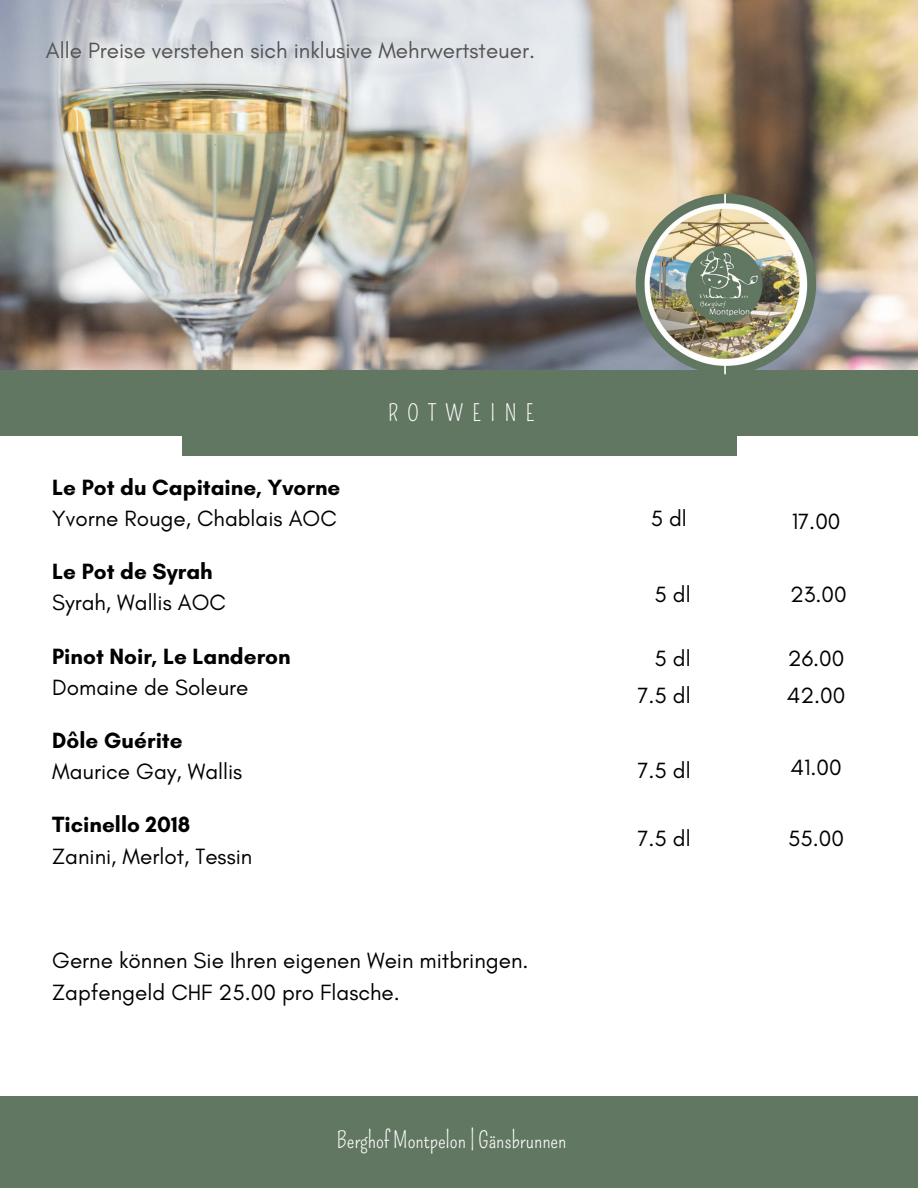
<style>
.page{position:relative;width:918px;height:1188px;background:#fff}
.page>*{position:absolute;margin:0;border:0;box-sizing:border-box;transform-origin:0 0}
.t1{font:22.5px/31.5px "Glacial Indifference";color:#000}
.t2{font:700 22.5px "Glacial Indifference";color:#000}
.t3{font:22.5px "Glacial Indifference";color:#545454}
.t4{font:22.5px "Pompiere";color:#fff}
.t5{font:22.5px "Pompiere";letter-spacing:.41em;color:#fff}
</style>
<div class="page">
<img style="left:0;top:0;width:918px;height:370px">
<div style="left:0;top:370px;width:918px;height:66px;background:#627762"></div>
<div style="left:182px;top:391px;width:554px;height:64px;background:#627762"></div>
<div style="left:0;top:1096px;width:918px;height:92px;background:#627762"></div>
<img style="left:636px;top:194px;width:180px;height:180px;border-radius:50%">
<p class="t3" style="left:46px;top:36px;width:491px">Alle Preise verstehen sich inklusive Mehrwertsteuer.</p>
<p class="t2" style="left:52px;top:473px;width:290px">Le Pot du Capitaine, Yvorne</p>
<p class="t1" style="left:52px;top:502px;width:286px">Yvorne Rouge, Chablais AOC</p>
<p class="t2" style="left:52px;top:557px;width:162px">Le Pot de Syrah</p>
<p class="t1" style="left:52px;top:587px;width:175px">Syrah, Wallis AOC</p>
<p class="t2" style="left:52px;top:642px;width:240px">Pinot Noir, Le Landeron</p>
<p class="t1" style="left:52px;top:671px;width:198px">Domaine de Soleure</p>
<p class="t2" style="left:52px;top:727px;width:132px">Dôle Guérite</p>
<p class="t1" style="left:52px;top:756px;width:192px">Maurice Gay, Wallis</p>
<p class="t2" style="left:52px;top:811px;width:140px">Ticinello 2018</p>
<p class="t1" style="left:52px;top:840px;width:202px">Zanini, Merlot, Tessin</p>
<p class="t5" style="left:388px;top:400px;width:147px">ROTWEINE</p>
<p class="t1" style="left:52px;top:945px;width:478px">Gerne können Sie Ihren eigenen Wein mitbringen.<br>Zapfengeld CHF 25.00 pro Flasche.</p>
<p class="t4" style="left:337px;top:1127px;width:231px">Berghof Montpelon | Gänsbrunnen</p>
<p class="t1" style="left:651px;top:503px;width:38px">5 dl</p>
<p class="t1" style="left:792px;top:505px;width:50px">17.00</p>
<p class="t1" style="left:654px;top:578px;width:38px">5 dl</p>
<p class="t1" style="left:790px;top:578px;width:58px">23.00</p>
<p class="t1" style="left:654px;top:642px;width:38px">5 dl</p>
<p class="t1" style="left:788px;top:642px;width:58px">26.00</p>
<p class="t1" style="left:637px;top:679px;width:55px">7.5 dl</p>
<p class="t1" style="left:787px;top:679px;width:60px">42.00</p>
<p class="t1" style="left:637px;top:755px;width:55px">7.5 dl</p>
<p class="t1" style="left:791px;top:751px;width:53px">41.00</p>
<p class="t1" style="left:637px;top:822px;width:55px">7.5 dl</p>
<p class="t1" style="left:788px;top:822px;width:57px">55.00</p>
</div>
